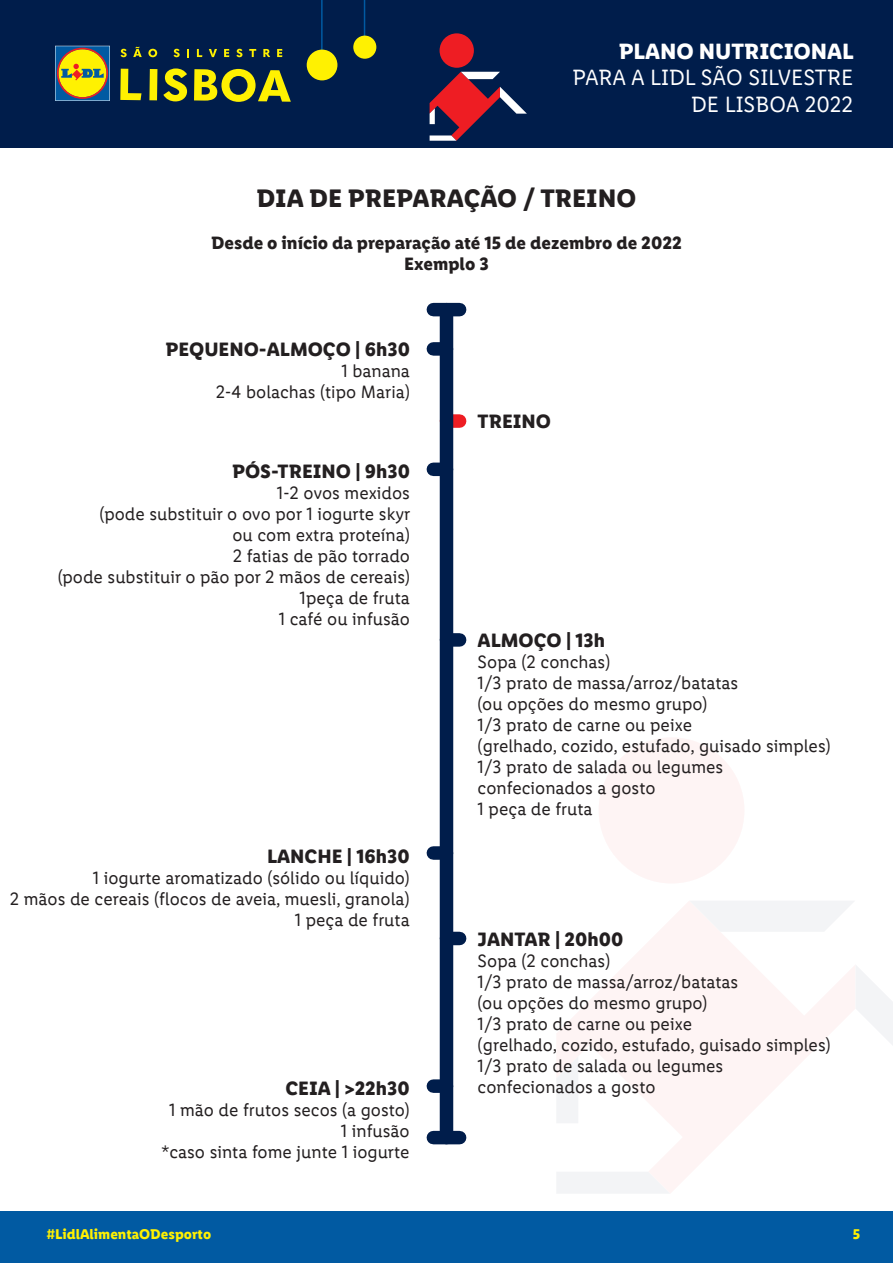
<style>
.page{position:relative;width:893px;height:1263px;background:#fff}
.page>*{position:absolute;margin:0;border:0;box-sizing:border-box;transform-origin:0 0}
.t1{font:700 25.5px "Lidl Font Pro";color:#231f20}
.t2{font:22.35px/26.5px "Lidl Font Pro";color:#fff;text-align:right}
.t3{font:700 22.35px "Lidl Font Pro";color:#fff}
.t4{font:700 19.5px "Lidl Font Pro";color:#231f20}
.t5{font:18px/21px "Lidl Font Pro";color:#231f20;text-align:right}
.t6{font:700 18px/21px "Lidl Font Pro";color:#231f20;text-align:center}
.t7{font:700 14.25px "Lidl Font Pro";color:#fff101}
</style>
<div class="page">
<svg style="left:453px;top:414px;width:7px;height:14px"></svg>
<div style="left:446px;top:633px;width:14px;height:14px;background:#001d4b"></div>
<div style="left:446px;top:932px;width:14px;height:13px;background:#001d4b"></div>
<div style="left:433px;top:342px;width:13px;height:14px;background:#001d4b"></div>
<div style="left:433px;top:463px;width:13px;height:13px;background:#001d4b"></div>
<div style="left:433px;top:846px;width:13px;height:14px;background:#001d4b"></div>
<div style="left:433px;top:1079px;width:13px;height:14px;background:#001d4b"></div>
<svg style="left:557px;top:902px;width:298px;height:291px"></svg>
<svg style="left:557px;top:1056px;width:21px;height:67px"></svg>
<div style="left:599px;top:737px;width:145px;height:146px;background:#fef4f4;border-radius:50%"></div>
<svg style="left:856px;top:966px;width:37px;height:79px"></svg>
<svg style="left:689px;top:901px;width:166px;height:31px"></svg>
<svg style="left:557px;top:1171px;width:113px;height:22px"></svg>
<div style="left:0;top:0;width:893px;height:148px;background:#001d4b"></div>
<svg style="left:120px;top:69px;width:21px;height:31px"></svg>
<div style="left:149px;top:69px;width:8px;height:31px;background:#fff101"></div>
<svg style="left:163px;top:68px;width:24px;height:34px"></svg>
<svg style="left:194px;top:69px;width:97px;height:33px"></svg>
<svg style="left:121px;top:49px;width:6px;height:8px"></svg>
<svg style="left:133px;top:47px;width:9px;height:10px"></svg>
<svg style="left:148px;top:49px;width:9px;height:8px"></svg>
<svg style="left:174px;top:49px;width:6px;height:8px"></svg>
<svg style="left:187px;top:49px;width:2px;height:8px"></svg>
<svg style="left:197px;top:49px;width:5px;height:8px"></svg>
<svg style="left:209px;top:49px;width:8px;height:8px"></svg>
<svg style="left:224px;top:49px;width:5px;height:8px"></svg>
<svg style="left:236px;top:49px;width:6px;height:8px"></svg>
<svg style="left:249px;top:49px;width:7px;height:8px"></svg>
<svg style="left:263px;top:49px;width:7px;height:8px"></svg>
<svg style="left:277px;top:49px;width:5px;height:8px"></svg>
<svg style="left:55px;top:46px;width:55px;height:55px;background:#9fa247"></svg>
<hr style="left:321px;top:0;width:2px;height:65px;background:#015aa2">
<div style="left:307px;top:50px;width:30px;height:30px;background:#fff101;border-radius:50%"></div>
<hr style="left:364px;top:0;width:1px;height:47px;background:#015aa2">
<div style="left:353px;top:36px;width:23px;height:23px;background:#fff101;border-radius:50%"></div>
<div style="left:440px;top:33px;width:34px;height:35px;background:#ee1d23;border-radius:50%"></div>
<svg style="left:430px;top:72px;width:97px;height:69px"></svg>
<div style="left:0;top:1211px;width:893px;height:52px;background:#015aa2"></div>
<div style="left:440px;top:310px;width:13px;height:827px;background:#001d4b"></div>
<div style="left:433px;top:303px;width:27px;height:13px;background:#001d4b"></div>
<div style="left:433px;top:1131px;width:27px;height:13px;background:#001d4b"></div>
<p class="t3" style="left:619px;top:37px;width:236px">PLANO NUTRICIONAL</p>
<p class="t2" style="left:572px;top:65px;width:282px">PARA A LIDL SÃO SILVESTRE<br>DE LISBOA 2022</p>
<h1 class="t1" style="left:257px;top:183px;width:381px">DIA DE PREPARAÇÃO / TREINO</h1>
<p class="t6" style="left:211px;top:232px;width:472px">Desde o início da preparação até 15 de dezembro de 2022<br>Exemplo 3</p>
<p class="t4" style="left:166px;top:337px;width:246px">PEQUENO-ALMOÇO | 6h30</p>
<p class="t5" style="left:216px;top:361px;width:196px">1 banana<br>2-4 bolachas (tipo Maria)</p>
<p class="t4" style="left:232px;top:460px;width:179px">PÓS-TREINO | 9h30</p>
<p class="t5" style="left:58px;top:483px;width:354px">1-2 ovos mexidos<br>(pode substituir o ovo por 1 iogurte skyr<br>ou com extra proteína)<br>2 fatias de pão torrado<br>(pode substituir o pão por 2 mãos de cereais)<br>1peça de fruta<br>1 café ou infusão</p>
<p class="t4" style="left:267px;top:844px;width:144px">LANCHE | 16h30</p>
<p class="t5" style="left:10px;top:867px;width:401px">1 iogurte aromatizado (sólido ou líquido)<br>2 mãos de cereais (flocos de aveia, muesli, granola)<br>1 peça de fruta</p>
<p class="t4" style="left:286px;top:1076px;width:126px">CEIA | &gt;22h30</p>
<p class="t5" style="left:161px;top:1100px;width:250px">1 mão de frutos secos (a gosto)<br>1 infusão<br>*caso sinta fome junte 1 iogurte</p>
<p class="t4" style="left:478px;top:409px;width:75px">TREINO</p>
<p class="t4" style="left:478px;top:628px;width:129px">ALMOÇO | 13h</p>
<p class="t5" style="left:478px;top:651px;width:354px;text-align:left">Sopa (2 conchas)<br>1/3 prato de massa/arroz/batatas<br>(ou opções do mesmo grupo)<br>1/3 prato de carne ou peixe<br>(grelhado, cozido, estufado, guisado simples)<br>1/3 prato de salada ou legumes confecionados a gosto<br>1 peça de fruta</p>
<p class="t4" style="left:478px;top:927px;width:147px">JANTAR | 20h00</p>
<p class="t5" style="left:478px;top:950px;width:354px;text-align:left">Sopa (2 conchas)<br>1/3 prato de massa/arroz/batatas<br>(ou opções do mesmo grupo)<br>1/3 prato de carne ou peixe<br>(grelhado, cozido, estufado, guisado simples)<br>1/3 prato de salada ou legumes confecionados a gosto</p>
<p class="t7" style="left:46px;top:1225px;width:166px">#LidlAlimentaODesporto</p>
<p class="t7" style="left:853px;top:1225px;width:9px">5</p>
</div>
